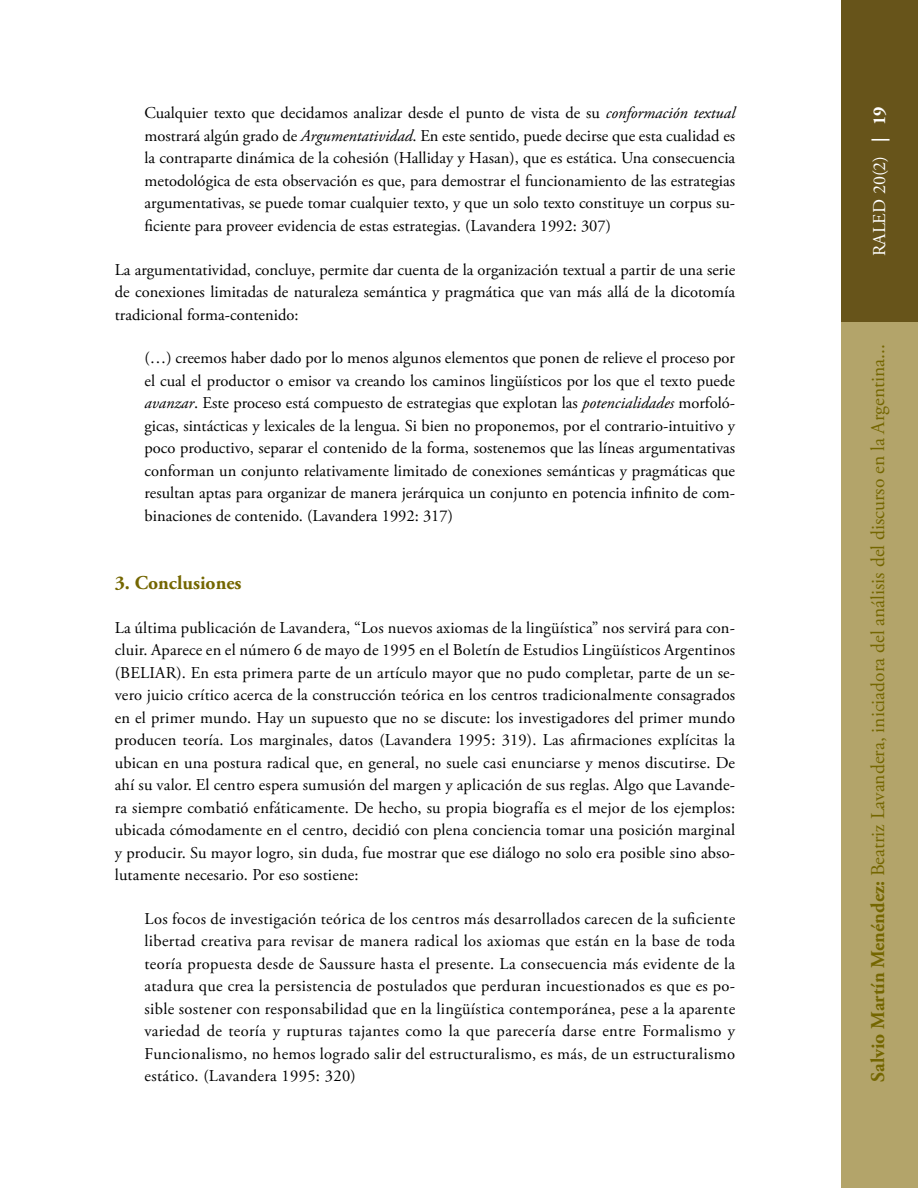
<style>
.page{position:relative;width:918px;height:1188px;background:#fff}
.page>*{position:absolute;margin:0;border:0;box-sizing:border-box;transform-origin:0 0}
.t1{font:19.5px "Adobe Garamond Pro";color:#746600}
.t2{font:700 19.5px "Adobe Garamond Pro";color:#746600}
.t3{font:18px "Adobe Garamond Pro";color:#fff}
.t4{font:16.5px/22.5px "Adobe Garamond Pro";color:#000;text-align:justify}
.s1{font-style:italic}
.s2{font-weight:700}
</style>
<div class="page">
<div style="left:841px;top:0;width:77px;height:1188px;background:#b3a46a"></div>
<div style="left:841px;top:0;width:77px;height:322px;background:#67541a"></div>
<p class="t4" style="left:145px;top:102px;width:592px">Cualquier texto que decidamos analizar desde el punto de vista de su <span class="s1">conformación textual </span>mostrará algún grado de <span class="s1">Argumentatividad</span>. En este sentido, puede decirse que esta cualidad es la contraparte dinámica de la cohesión (Halliday y Hasan), que es estática. Una consecuencia metodológica de esta observación es que, para demostrar el funcionamiento de las estrategias argumentativas, se puede tomar cualquier texto, y que un solo texto constituye un corpus su&shy;ficiente para proveer evidencia de estas estrategias. (Lavandera 1992: 307)</p>
<p class="t4" style="left:115px;top:259px;width:622px">La argumentatividad, concluye, permite dar cuenta de la organización textual a partir de una serie de conexiones limitadas de naturaleza semántica y pragmática que van más allá de la dicotomía tradicional forma-contenido:</p>
<p class="t4" style="left:145px;top:347px;width:592px">(…) creemos haber dado por lo menos algunos elementos que ponen de relieve el proceso por el cual el productor o emisor va creando los caminos lingüísticos por los que el texto puede <span class="s1">avanzar</span>. Este proceso está compuesto de estrategias que explotan las <span class="s1">potencialidades</span> morfoló&shy;gicas, sintácticas y lexicales de la lengua. Si bien no proponemos, por el contrario-intuitivo y poco productivo, separar el contenido de la forma, sostenemos que las líneas argumentativas conforman un conjunto relativamente limitado de conexiones semánticas y pragmáticas que resultan aptas para organizar de manera jerárquica un conjunto en potencia infinito de com&shy;binaciones de contenido. (Lavandera 1992: 317)</p>
<p class="t2" style="left:115px;top:571px;width:128px">3. Conclusiones</p>
<p class="t4" style="left:115px;top:617px;width:622px">La última publicación de Lavandera, “Los nuevos axiomas de la lingüística” nos servirá para con&shy;cluir. Aparece en el número 6 de mayo de 1995 en el Boletín de Estudios Lingüísticos Argentinos (BELIAR). En esta primera parte de un artículo mayor que no pudo completar, parte de un se&shy;vero juicio crítico acerca de la construcción teórica en los centros tradicionalmente consagrados en el primer mundo. Hay un supuesto que no se discute: los investigadores del primer mundo producen teoría. Los marginales, datos (Lavandera 1995: 319). Las afirmaciones explícitas la ubican en una postura radical que, en general, no suele casi enunciarse y menos discutirse. De ahí su valor. El centro espera sumusión del margen y aplicación de sus reglas. Algo que Lavande&shy;ra siempre combatió enfáticamente. De hecho, su propia biografía es el mejor de los ejemplos: ubicada cómodamente en el centro, decidió con plena conciencia tomar una posición marginal y producir. Su mayor logro, sin duda, fue mostrar que ese diálogo no solo era posible sino abso&shy;lutamente necesario. Por eso sostiene:</p>
<p class="t4" style="left:145px;top:908px;width:592px">Los focos de investigación teórica de los centros más desarrollados carecen de la suficiente libertad creativa para revisar de manera radical los axiomas que están en la base de toda teoría propuesta desde de Saussure hasta el presente. La consecuencia más evidente de la atadura que crea la persistencia de postulados que perduran incuestionados es que es po&shy;sible sostener con responsabilidad que en la lingüística contemporánea, pese a la aparente variedad de teoría y rupturas tajantes como la que parecería darse entre Formalismo y Funcionalismo, no hemos logrado salir del estructuralismo, es más, de un estructuralismo estático. (Lavandera 1995: 320)</p>
<p class="t3" style="left:869px;top:256px;width:151px;rotate:-90deg">RALED 20(2) <span class="s2">| 19</span></p>
<p class="t1" style="left:866px;top:1082px;width:739px;rotate:-90deg"><span class="s2">Salvio Martín Menéndez:</span> Beatriz Lavandera, iniciadora del análisis del discurso en la Argentina...</p>
</div>
